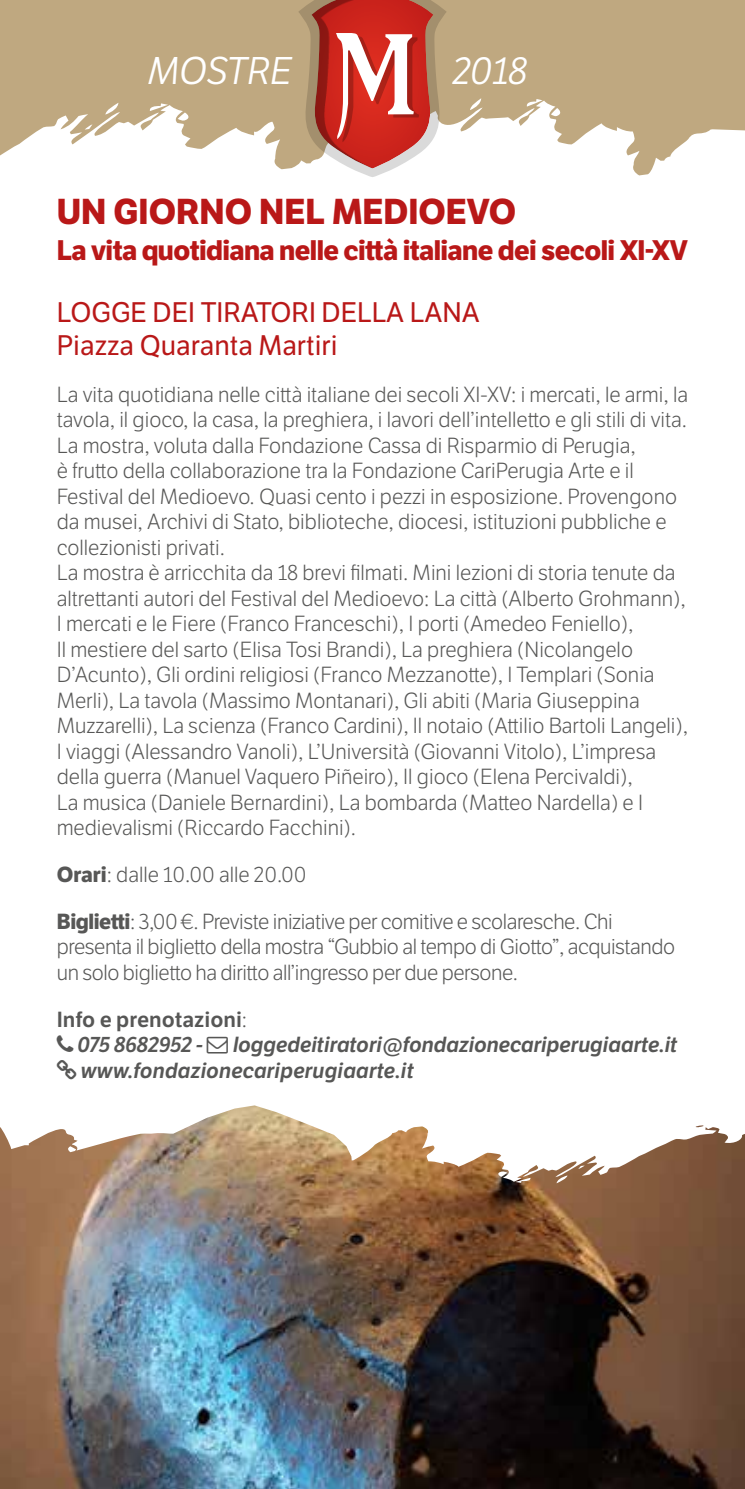
<style>
.page{position:relative;width:745px;height:1489px;background:#fff}
.page>*{position:absolute;margin:0;border:0;box-sizing:border-box;transform-origin:0 0}
.t1{font:italic 37.5px "LFT Etica";color:#fff}
.t2{font:700 35px "LFT Etica";color:#b91818}
.t3{font:700 27.5px "LFT Etica";letter-spacing:-.02em;color:#b91818}
.t4{font:27.5px/33px "LFT Etica";color:#b91818}
.t5{font:300 21.25px/25.5px "LFT Etica";color:#575756}
.t6{font:300 21.25px/46.8px "LFT Etica";letter-spacing:-.02em;color:#575756}
.t7{font:italic 600 21.25px/25.5px "LFT Etica";letter-spacing:-.01em;color:#575756}
.t8{font:600 21.25px/25.5px "LFT Etica";color:#575756}
.s1{font-weight:700}
.s2{font-weight:300}
.s3{font-style:italic}
</style>
<div class="page">
<svg style="left:0;top:0;width:744px;height:175px;fill:#bfa880"></svg>
<svg style="left:298px;top:0;width:148px;height:177px"></svg>
<img style="left:0;top:1105px;width:744px;height:383px">
<h1 class="t1" style="left:148px;top:49px;width:145px">MOSTRE</h1>
<h1 class="t1" style="left:452px;top:49px;width:77px">2018</h1>
<h2 class="t2" style="left:57px;top:190px;width:460px">UN GIORNO NEL MEDIOEVO</h2>
<p class="t3" style="left:57px;top:234px;width:632px">La vita quotidiana nelle città italiane dei secoli XI-XV</p>
<p class="t4" style="left:57px;top:296px;width:424px">LOGGE DEI TIRATORI DELLA LANA<br>Piazza Quaranta Martiri</p>
<p class="t5" style="left:57px;top:382px;width:632px">La vita quotidiana nelle città italiane dei secoli XI-XV: i mercati, le armi, la tavola, il gioco, la casa, la preghiera, i lavori dell’intelletto e gli stili di vita.<br>La mostra, voluta dalla Fondazione Cassa di Risparmio di Perugia,<br>è frutto della collaborazione tra la Fondazione CariPerugia Arte e il Festival del Medioevo. Quasi cento i pezzi in esposizione. Provengono da musei, Archivi di Stato, biblioteche, diocesi, istituzioni pubbliche e collezionisti privati.<br>La mostra è arricchita da 18 brevi filmati. Mini lezioni di storia tenute da altrettanti autori del Festival del Medioevo: La città (Alberto Grohmann), I mercati e le Fiere (Franco Franceschi), I porti (Amedeo Feniello),<br>Il mestiere del sarto (Elisa Tosi Brandi), La preghiera (Nicolangelo D’Acunto), Gli ordini religiosi (Franco Mezzanotte), I Templari (Sonia Merli), La tavola (Massimo Montanari), Gli abiti (Maria Giuseppina Muzzarelli), La scienza (Franco Cardini), Il notaio (Attilio Bartoli Langeli), I viaggi (Alessandro Vanoli), L’Università (Giovanni Vitolo), L’impresa della guerra (Manuel Vaquero Piñeiro), Il gioco (Elena Percivaldi),<br>La musica (Daniele Bernardini), La bombarda (Matteo Nardella) e I medievalismi (Riccardo Facchini).</p>
<p class="t6" style="left:57px;top:851px;width:557px"><span class="s1">Orari</span>: dalle 10.00 alle 20.00<br><span class="s1">Biglietti</span>: 3,00 €. Previste iniziative per comitive e scolaresche. Chi</p>
<p class="t6" style="left:57px;top:934px;width:619px;line-height:25.5px">presenta il biglietto della mostra “Gubbio al tempo di Giotto”, acquistando un solo biglietto ha diritto all’ingresso per due persone.</p>
<p class="t8" style="left:77px;top:1006px;width:171px;text-indent:-21px">Info e prenotazioni<span class="s2">:<br></span><span class="s3">075 8682952 -</span></p>
<p class="t7" style="left:81px;top:1032px;width:598px;text-indent:152px">loggedeitiratori@fondazionecariperugiaarte.it www.fondazionecariperugiaarte.it</p>
</div>
